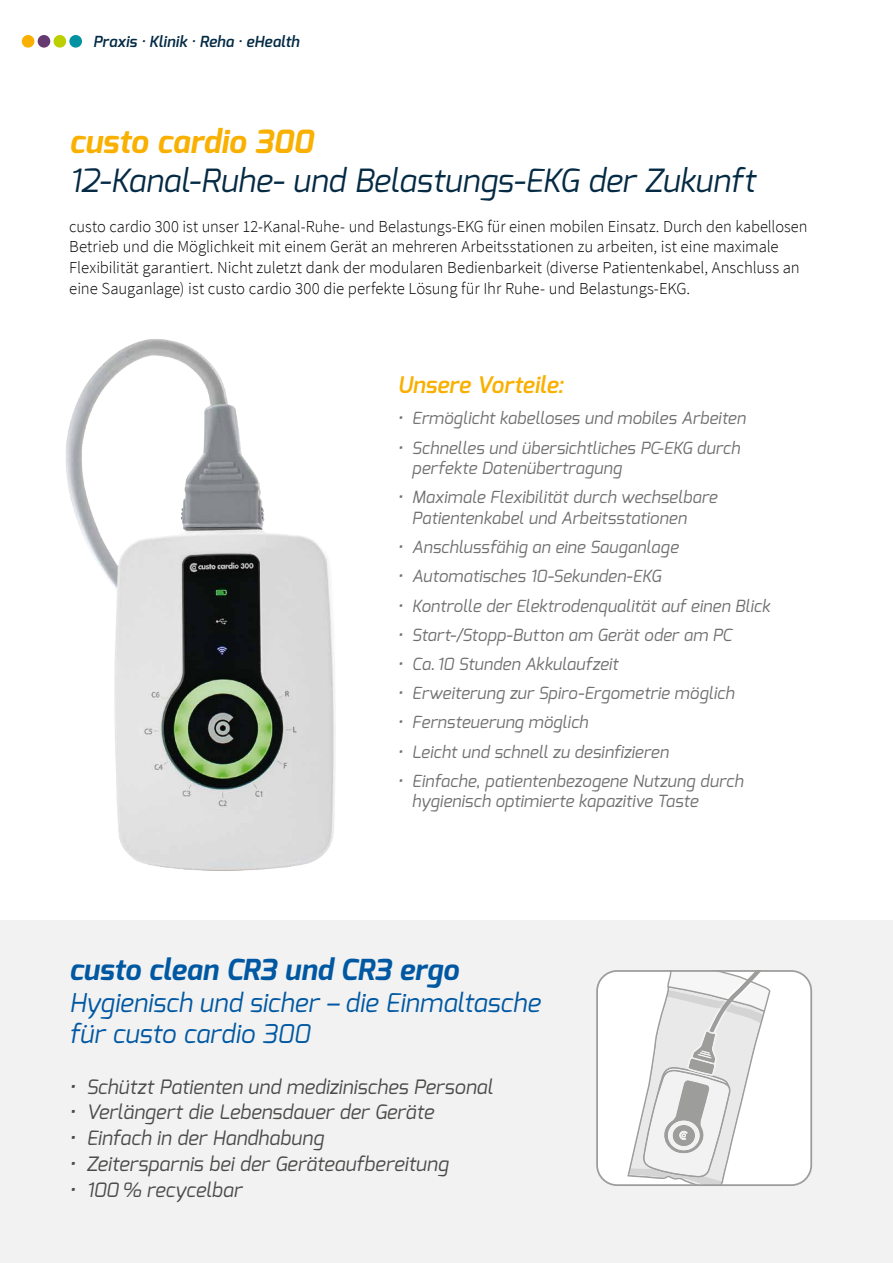
<style>
.page{position:relative;width:893px;height:1263px;background:#fff}
.page>*{position:absolute;margin:0;border:0;box-sizing:border-box;transform-origin:0 0}
.t1{font:italic 31.95px "Exo";color:#042a44}
.t2{font:italic 700 31.95px "Exo";letter-spacing:-.005em;color:#f9b000}
.t3{font:italic 700 28.95px "Exo";color:#0058a2}
.t4{font:italic 25.95px/31.2px "Exo";color:#0058a2}
.t5{font:italic 600 22.8px "Exo";color:#f9b000}
.t6{font:italic 19.8px "Exo";color:#4a4a49}
.t7{font:italic 16.8px/20.5px "Exo";letter-spacing:.005em;color:#706f6f}
.t8{font:300 16.8px/20.5px "Source Sans Pro";letter-spacing:-.005em;color:#000}
.t9{font:italic 600 15.3px "Exo";letter-spacing:.01em;color:#042a44}
</style>
<div class="page">
<img style="left:66px;top:339px;width:270px;height:532px">
<div style="left:0;top:920px;width:893px;height:343px;background:#f2f2f2"></div>
<div style="left:597px;top:971px;width:214px;height:214px;background:#fff;border-radius:20px"></div>
<svg style="left:627px;top:973px;width:144px;height:210px"></svg>
<div style="left:596px;top:970px;width:216px;height:216px;border:2px solid #9d9d9c;border-radius:20px"></div>
<div style="left:22px;top:35px;width:12px;height:13px;background:#f9b000;border-radius:50%"></div>
<div style="left:38px;top:35px;width:12px;height:13px;background:#663a6f;border-radius:50%"></div>
<div style="left:54px;top:35px;width:12px;height:13px;background:#bccf00;border-radius:50%"></div>
<div style="left:69px;top:35px;width:13px;height:13px;background:#0092a0;border-radius:50%"></div>
<p class="t9" style="left:93px;top:32px;width:208px">Praxis · Klinik · Reha · eHealth</p>
<h1 class="t2" style="left:69px;top:121px;width:245px">custo cardio 300</h1>
<h1 class="t1" style="left:69px;top:159px;width:687px">12-Kanal-Ruhe- und Belastungs-EKG der Zukunft</h1>
<p class="t8" style="left:69px;top:216px;width:740px">custo cardio 300 ist unser 12-Kanal-Ruhe- und Belastungs-EKG für einen mobilen Einsatz. Durch den kabellosen Betrieb und die Möglichkeit mit einem Gerät an mehreren Arbeitsstationen zu arbeiten, ist eine maximale Flexibilität garantiert. Nicht zuletzt dank der modularen Bedienbarkeit (diverse Patientenkabel, Anschluss an eine Sauganlage) ist custo cardio 300 die perfekte Lösung für Ihr Ruhe- und Belastungs-EKG.</p>
<h3 class="t5" style="left:398px;top:370px;width:168px">Unsere Vorteile:</h3>
<p class="t7" style="left:398px;top:408px;width:350px">• Ermöglicht kabelloses und mobiles Arbeiten</p>
<p class="t7" style="left:412px;top:437px;width:330px;text-indent:-14px">• Schnelles und übersichtliches PC-EKG durch perfekte Datenübertragung</p>
<p class="t7" style="left:412px;top:487px;width:307px;text-indent:-14px">• Maximale Flexibilität durch wechselbare<br>Patientenkabel und Arbeitsstationen</p>
<p class="t7" style="left:398px;top:537px;width:282px">• Anschlussfähig an eine Sauganlage</p>
<p class="t7" style="left:398px;top:566px;width:265px">• Automatisches 10-Sekunden-EKG</p>
<p class="t7" style="left:398px;top:595px;width:374px">• Kontrolle der Elektrodenqualität auf einen Blick</p>
<p class="t7" style="left:398px;top:624px;width:336px">• Start-/Stopp-Button am Gerät oder am PC</p>
<p class="t7" style="left:398px;top:653px;width:222px">• Ca.10 Stunden Akkulaufzeit</p>
<p class="t7" style="left:398px;top:683px;width:338px">• Erweiterung zur Spiro-Ergometrie möglich</p>
<p class="t7" style="left:398px;top:712px;width:192px">• Fernsteuerung möglich</p>
<p class="t7" style="left:398px;top:741px;width:273px">• Leicht und schnell zu desinfizieren</p>
<p class="t7" style="left:412px;top:770px;width:333px;text-indent:-14px">• Einfache, patientenbezogene Nutzung durch hygienisch optimierte kapazitive Taste</p>
<h2 class="t3" style="left:69px;top:951px;width:391px">custo clean CR3 und CR3 ergo</h2>
<h3 class="t4" style="left:69px;top:987px;width:473px">Hygienisch und sicher – die Einmaltasche für custo cardio 300</h3>
<p class="t6" style="left:69px;top:1074px;width:425px">• Schützt Patienten und medizinisches Personal</p>
<p class="t6" style="left:69px;top:1099px;width:366px">• Verlängert die Lebensdauer der Geräte</p>
<p class="t6" style="left:69px;top:1125px;width:256px">• Einfach in der Handhabung</p>
<p class="t6" style="left:69px;top:1151px;width:381px">• Zeitersparnis bei der Geräteaufbereitung</p>
<p class="t6" style="left:69px;top:1177px;width:174px">• 100 % recycelbar</p>
</div>
